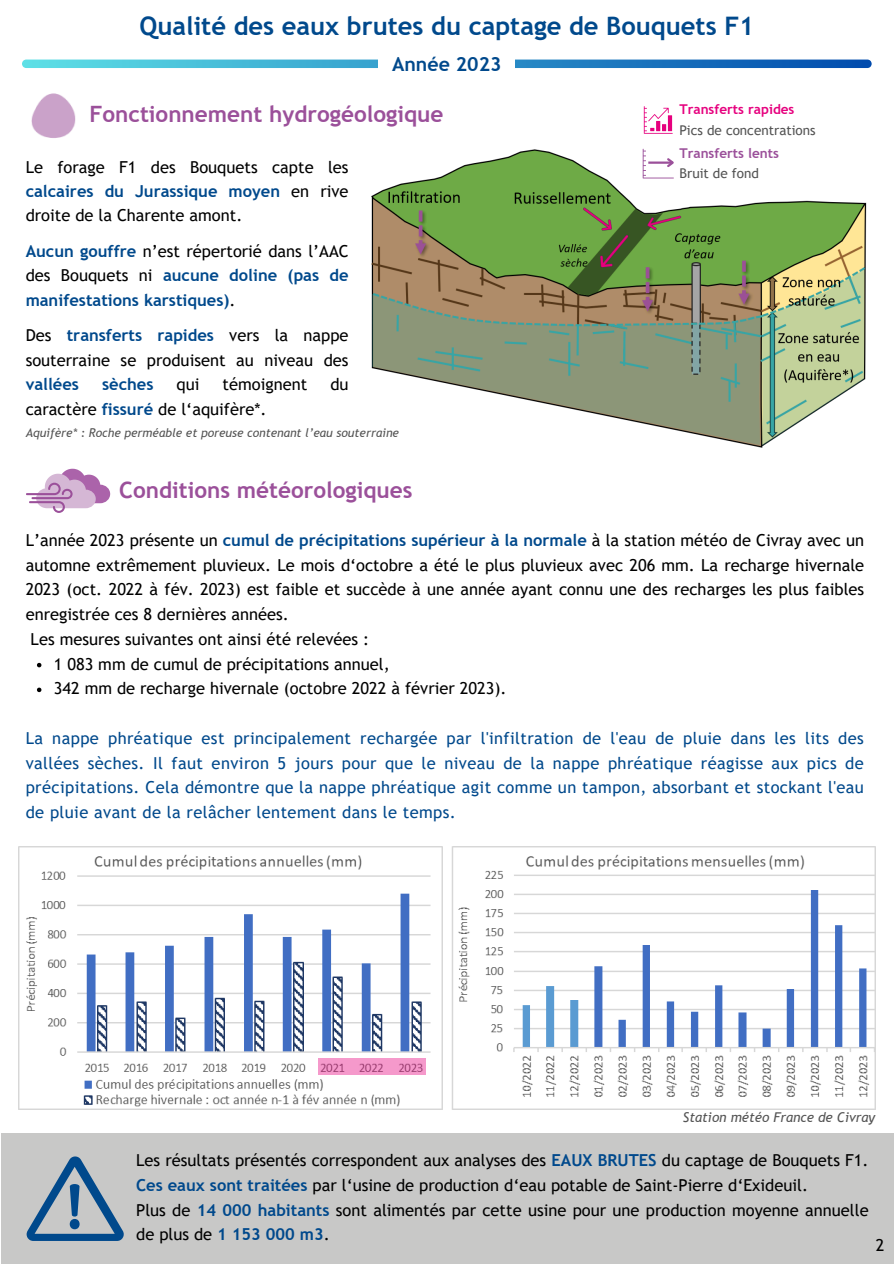
<style>
.page{position:relative;width:894px;height:1264px;background:#fff}
.page>*{position:absolute;margin:0;border:0;box-sizing:border-box;transform-origin:0 0}
.t1{font:700 25.5px "Trebuchet MS";color:#00498c}
.t2{font:700 22.5px "Trebuchet MS";color:#9b509a}
.t3{font:700 19.5px "Trebuchet MS";color:#00498c}
.t4{font:16.5px/24.5px "Trebuchet MS";color:#000;text-align:justify}
.t5{font:16.5px/24.8px "Trebuchet MS";letter-spacing:.025em;color:#00498c;text-align:justify}
.t6{font:700 16.5px/24.5px "Trebuchet MS";color:#00498c;text-align:justify}
.t7{font:13.5px/20.2px "Trebuchet MS";color:#545454}
.t8{font:italic 13.5px "Trebuchet MS";color:#545454}
.t9{font:700 13.5px/20.2px "Trebuchet MS";color:#9b509a}
.t10{font:italic 12px "Trebuchet MS";color:#545454}
.s1{font-weight:700;color:#00498c}
.s2{font-weight:400;color:#000}
.s3{font-weight:700;color:#e6007e}
.s4{font-weight:400;color:#545454}
</style>
<div class="page">
<svg style="left:26px;top:468px;width:84px;height:44px"></svg>
<img style="left:18px;top:846px;width:856px;height:263px">
<div style="left:1px;top:1133px;width:892px;height:130px;background:#c8c8c7"></div>
<svg style="left:27px;top:1156px;width:97px;height:84px"></svg>
<svg style="left:37px;top:663px;width:4px;height:4px"></svg>
<svg style="left:37px;top:687px;width:4px;height:5px"></svg>
<svg style="left:318px;top:1058px;width:107px;height:16px;background:#ea8ec0"></svg>
<svg style="left:22px;top:60px;width:849px;height:8px;background:#2f95c9"></svg>
<div style="left:378px;top:43px;width:137px;height:42px;background:#fff"></div>
<img style="left:31px;top:93px;width:45px;height:45px">
<img style="left:372px;top:150px;width:495px;height:298px">
<svg style="left:642px;top:149px;width:34px;height:29px"></svg>
<svg style="left:643px;top:106px;width:29px;height:28px"></svg>
<h4 class="t1" style="left:139px;top:11px;width:616px">Qualité des eaux brutes du captage de Bouquets F1</h4>
<p class="t3" style="left:392px;top:52px;width:111px">Année 2023</p>
<h4 class="t2" style="left:89px;top:101px;width:355px">Fonctionnement hydrogéologique</h4>
<h4 class="t4" style="left:26px;top:154px;width:324px">Le forage F1 des Bouquets capte les <span class="s1">calcaires du Jurassique moyen</span> en rive droite de la Charente amont.</h4>
<p class="t6" style="left:26px;top:239px;width:324px">Aucun gouffre <span class="s2">n’est répertorié dans l’AAC des Bouquets ni</span> aucune doline (pas de manifestations karstiques)<span class="s2">.</span></p>
<p class="t4" style="left:26px;top:323px;width:324px">Des <span class="s1">transferts rapides</span> vers la nappe souterraine se produisent au niveau des <span class="s1">vallées</span></p>
<p class="t6" style="left:102px;top:372px;width:53px">sèches</p>
<p class="t4" style="left:176px;top:372px;width:24px">qui</p>
<p class="t4" style="left:222px;top:372px;width:86px">témoignent</p>
<p class="t4" style="left:330px;top:372px;width:20px">du</p>
<p class="t4" style="left:26px;top:396px;width:242px">caractère <span class="s1">fissuré</span> de l‘aquifère*.</p>
<h2 class="t10" style="left:26px;top:426px;width:375px">Aquifère* : Roche perméable et poreuse contenant l’eau souterraine</h2>
<h5 class="t2" style="left:119px;top:476px;width:294px">Conditions météorologiques</h5>
<p class="t7" style="left:679px;top:99px;width:138px"><span class="s3">Transferts rapides<br></span>Pics de concentrations</p>
<h4 class="t9" style="left:679px;top:143px;width:101px">Transferts lents<br><span class="s4">Bruit de fond</span></h4>
<h3 class="t4" style="left:26px;top:527px;width:839px">L’année 2023 présente un <span class="s1">cumul de précipitations supérieur à la normale</span> à la station météo de Civray avec un</h3>
<h3 class="t4" style="left:26px;top:552px;width:839px">automne extrêmement pluvieux. Le mois d‘octobre a été le plus pluvieux avec 206 mm. La recharge hivernale</h3>
<h3 class="t4" style="left:26px;top:577px;width:839px">2023 (oct. 2022 à fév. 2023) est faible et succède à une année ayant connu une des recharges les plus faibles</h3>
<h3 class="t4" style="left:26px;top:602px;width:265px">enregistrée ces 8 dernières années.</h3>
<h3 class="t4" style="left:31px;top:626px;width:340px">Les mesures suivantes ont ainsi été relevées :</h3>
<p class="t4" style="left:54px;top:651px;width:337px">1 083 mm de cumul de précipitations annuel,</p>
<p class="t4" style="left:54px;top:676px;width:454px">342 mm de recharge hivernale (octobre 2022 à février 2023).</p>
<h5 class="t5" style="left:26px;top:725px;width:839px">La nappe phréatique est principalement rechargée par l'infiltration de l'eau de pluie dans les lits des vallées sèches. Il faut environ 5 jours pour que le niveau de la nappe phréatique réagisse aux pics de précipitations. Cela démontre que la nappe phréatique agit comme un tampon, absorbant et stockant l'eau de pluie avant de la relâcher lentement dans le temps.</h5>
<p class="t8" style="left:682px;top:1108px;width:193px">Station météo France de Civray</p>
<h2 class="t4" style="left:136px;top:1147px;width:733px;text-align:left">Les résultats présentés correspondent aux analyses des <span class="s1">EAUX BRUTES</span> du captage de Bouquets F1.<br><span class="s1">Ces eaux sont traitées</span> par l‘usine de production d‘eau potable de Saint-Pierre d‘Exideuil.<br>Plus de <span class="s1">14 000 habitants</span> sont alimentés par cette usine pour une production moyenne annuelle de plus de <span class="s1">1 153 000 m3</span>.</h2>
<p class="t4" style="left:875px;top:1232px;width:10px">2</p>
</div>
